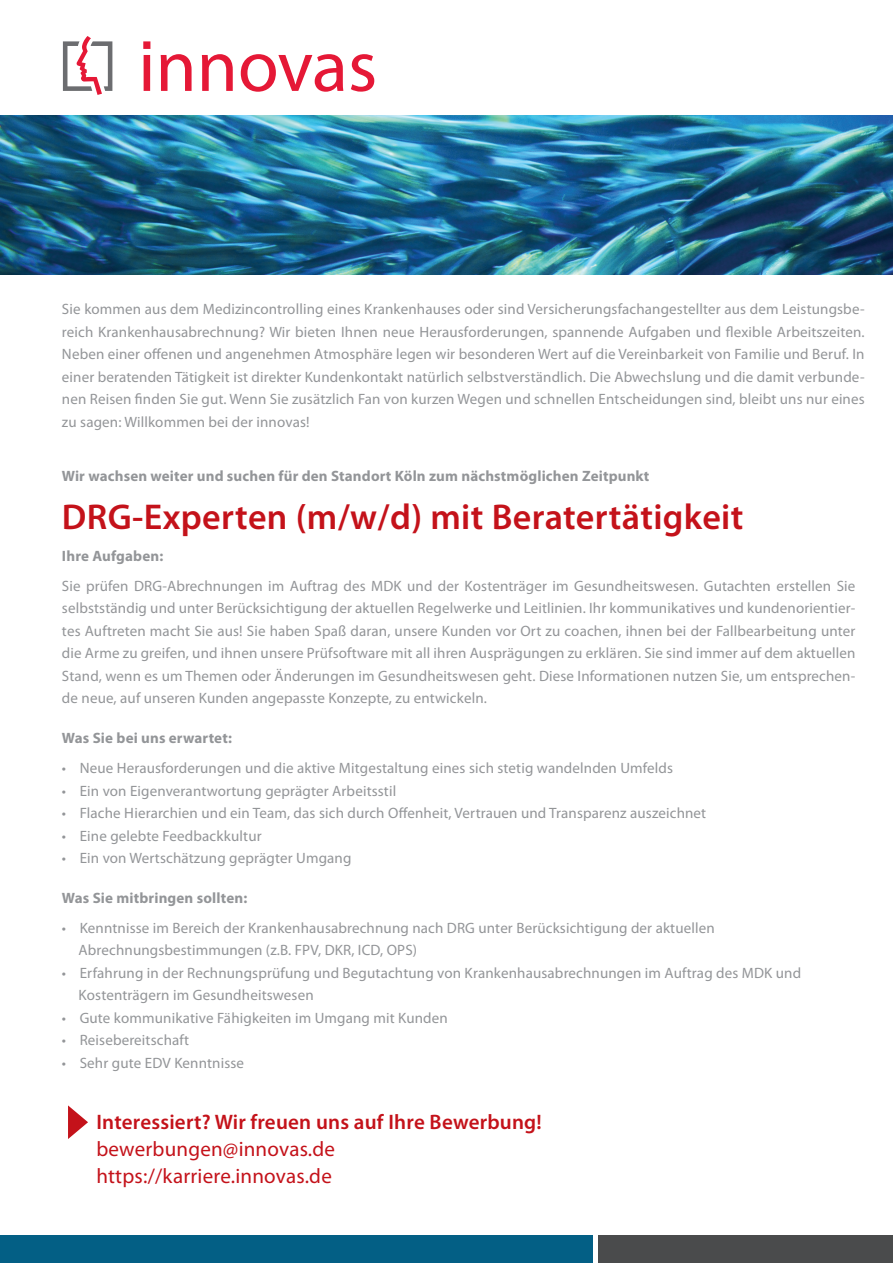
<style>
.page{position:relative;width:893px;height:1263px;background:#fff}
.page>*{position:absolute;margin:0;border:0;box-sizing:border-box;transform-origin:0 0}
.t1{font:600 36px "Myriad Pro";letter-spacing:.01em;color:#c4121a}
.t2{font:21px/27px "Myriad Pro";letter-spacing:.01em;color:#c4121a}
.t3{font:600 21px "Myriad Pro";letter-spacing:.01em;color:#c4121a}
.t4{font:15px/22.5px "Myriad Pro";letter-spacing:.01em;color:#939598;text-align:justify}
.t5{font:700 15px "Myriad Pro";letter-spacing:.01em;color:#939598}
</style>
<div class="page">
<svg style="left:68px;top:1105px;width:20px;height:34px"></svg>
<div style="left:0;top:1235px;width:593px;height:28px;background:#035f85"></div>
<div style="left:599px;top:1235px;width:294px;height:28px;background:#4a4b4c"></div>
<svg style="left:63px;top:36px;width:49px;height:59px"></svg>
<svg style="left:161px;top:54px;width:31px;height:37px"></svg>
<svg style="left:202px;top:54px;width:31px;height:37px"></svg>
<svg style="left:241px;top:54px;width:102px;height:38px"></svg>
<svg style="left:351px;top:54px;width:23px;height:38px"></svg>
<svg style="left:143px;top:41px;width:7px;height:50px"></svg>
<img style="left:0;top:116px;width:893px;height:158px">
<p class="t4" style="left:62px;top:298px;width:804px">Sie kommen aus dem Medizincontrolling eines Krankenhauses oder sind Versicherungsfachangestellter aus dem Leistungsbe&shy;reich Krankenhausabrechnung? Wir bieten Ihnen neue Herausforderungen, spannende Aufgaben und flexible Arbeitszeiten.<br>Neben einer offenen und angenehmen Atmosphäre legen wir besonderen Wert auf die Vereinbarkeit von Familie und Beruf. In einer beratenden Tätigkeit ist direkter Kundenkontakt natürlich selbstverständlich. Die Abwechslung und die damit verbunde&shy;nen Reisen finden Sie gut. Wenn Sie zusätzlich Fan von kurzen Wegen und schnellen Entscheidungen sind, bleibt uns nur eines zu sagen: Willkommen bei der innovas!</p>
<p class="t5" style="left:62px;top:466px;width:589px">Wir wachsen weiter und suchen für den Standort Köln zum nächstmöglichen Zeitpunkt</p>
<h1 class="t1" style="left:62px;top:494px;width:683px">DRG-Experten (m/w/d) mit Beratertätigkeit</h1>
<p class="t5" style="left:62px;top:546px;width:103px">Ihre Aufgaben:</p>
<p class="t4" style="left:62px;top:574px;width:795px">Sie prüfen DRG-Abrechnungen im Auftrag des MDK und der Kostenträger im Gesundheitswesen. Gutachten erstellen Sie selbstständig und unter Berücksichtigung der aktuellen Regelwerke und Leitlinien. Ihr kommunikatives und kundenorientier&shy;tes Auftreten macht Sie aus! Sie haben Spaß daran, unsere Kunden vor Ort zu coachen, ihnen bei der Fallbearbeitung unter die Arme zu greifen, und ihnen unsere Prüfsoftware mit all ihren Ausprägungen zu erklären. Sie sind immer auf dem aktuellen Stand, wenn es um Themen oder Änderungen im Gesundheitswesen geht. Diese Informationen nutzen Sie, um entsprechen&shy;de neue, auf unseren Kunden angepasste Konzepte, zu entwickeln.</p>
<p class="t5" style="left:62px;top:728px;width:171px">Was Sie bei uns erwartet:</p>
<p class="t4" style="left:62px;top:757px;width:613px">• Neue Herausforderungen und die aktive Mitgestaltung eines sich stetig wandelnden Umfelds</p>
<p class="t4" style="left:62px;top:779px;width:336px">• Ein von Eigenverantwortung geprägter Arbeitsstil</p>
<p class="t4" style="left:62px;top:802px;width:646px">• Flache Hierarchien und ein Team, das sich durch Offenheit, Vertrauen und Transparenz auszeichnet</p>
<p class="t4" style="left:62px;top:824px;width:201px">• Eine gelebte Feedbackkultur</p>
<p class="t4" style="left:62px;top:847px;width:291px">• Ein von Wertschätzung geprägter Umgang</p>
<p class="t5" style="left:62px;top:888px;width:187px">Was Sie mitbringen sollten:</p>
<p class="t4" style="left:79px;top:916px;width:638px;text-indent:-17px">• Kenntnisse im Bereich der Krankenhausabrechnung nach DRG unter Berücksichtigung der aktuellen<br>Abrechnungsbestimmungen (z.B. FPV, DKR, ICD, OPS)</p>
<p class="t4" style="left:79px;top:961px;width:724px;text-indent:-17px">• Erfahrung in der Rechnungsprüfung und Begutachtung von Krankenhausabrechnungen im Auftrag des MDK und<br>Kostenträgern im Gesundheitswesen</p>
<p class="t4" style="left:62px;top:1006px;width:387px">• Gute kommunikative Fähigkeiten im Umgang mit Kunden</p>
<p class="t4" style="left:62px;top:1028px;width:129px">• Reisebereitschaft</p>
<p class="t4" style="left:62px;top:1051px;width:184px">• Sehr gute EDV Kenntnisse</p>
<h2 class="t3" style="left:96px;top:1109px;width:447px">Interessiert? Wir freuen uns auf Ihre Bewerbung!</h2>
<h2 class="t2" style="left:96px;top:1135px;width:240px">bewerbungen@innovas.de https://karriere.innovas.de</h2>
</div>
